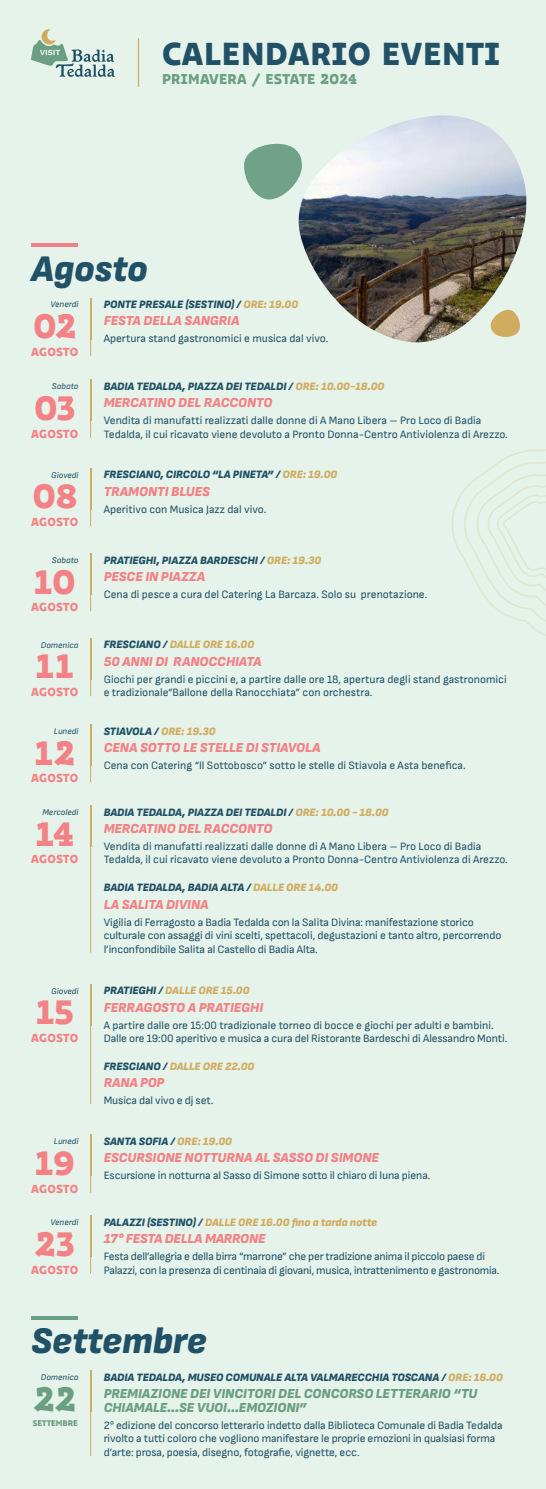
<style>
.page{position:relative;width:546px;height:1489px;background:#fff}
.page>*{position:absolute;margin:0;border:0;box-sizing:border-box;transform-origin:0 0}
.t1{font:italic 900 37.5px "Sofia Sans";color:#215167}
.t2{font:36.25px "Bakemono Variable";letter-spacing:-.03em;color:#f38286}
.t3{font:36.25px "Bakemono Variable";color:#6b9f84}
.t4{font:34.12px "Bakemono Variable";letter-spacing:.02em;color:#215167}
.t5{font:15.25px "Bakemono Variable";letter-spacing:.02em;color:#6b9f84}
.t6{font:italic 900 13.75px "Sofia Sans";color:#f38286}
.t7{font:italic 900 13.75px/13.8px "Sofia Sans";color:#6b9f84}
.t8{font:12.5px "Bakemono Variable";letter-spacing:.02em;color:#f38286}
.t9{font:11.25px/13.5px "Sofia Sans";letter-spacing:-.01em;color:#215167}
.t10{font:italic 900 11.25px "Sofia Sans";color:#215167}
.t11{font:italic 900 11.25px "Sofia Sans";color:#d0ac5f}
.t12{font:italic 8.75px "Sofia Sans";color:#215167}
.t13{font:8.75px "Bakemono Variable";color:#6b9f84}
.s1{color:#d0ac5f}
.s2{color:#215167}
</style>
<div class="page">
<div style="left:0;top:0;width:546px;height:1488px;background:#e6f3ea"></div>
<hr style="left:31px;top:243px;width:46px;height:4px;background:#f38286">
<hr style="left:90px;top:298px;width:2px;height:41px;background:#d0ac5f">
<hr style="left:90px;top:380px;width:2px;height:41px;background:#d0ac5f">
<hr style="left:90px;top:468px;width:2px;height:41px;background:#d0ac5f">
<hr style="left:90px;top:553px;width:2px;height:42px;background:#d0ac5f">
<hr style="left:90px;top:638px;width:2px;height:41px;background:#d0ac5f">
<hr style="left:90px;top:724px;width:2px;height:41px;background:#d0ac5f">
<hr style="left:90px;top:298px;width:1px;height:58px;background:#d0ac5f">
<hr style="left:90px;top:380px;width:1px;height:57px;background:#d0ac5f">
<hr style="left:90px;top:468px;width:1px;height:58px;background:#d0ac5f">
<hr style="left:90px;top:553px;width:1px;height:58px;background:#d0ac5f">
<hr style="left:90px;top:638px;width:1px;height:58px;background:#d0ac5f">
<hr style="left:90px;top:724px;width:1px;height:58px;background:#d0ac5f">
<svg style="left:244px;top:143px;width:53px;height:57px"></svg>
<img style="left:297px;top:115px;width:230px;height:227px">
<svg style="left:489px;top:307px;width:33px;height:31px"></svg>
<svg style="left:31px;top:29px;width:84px;height:48px"></svg>
<hr style="left:138px;top:38px;width:1px;height:49px;background:#d0ac5f">
<svg style="left:31px;top:1316px;width:46px;height:3px"></svg>
<hr style="left:90px;top:1370px;width:2px;height:41px;background:#d0ac5f">
<hr style="left:90px;top:805px;width:2px;height:41px;background:#d0ac5f">
<hr style="left:90px;top:984px;width:2px;height:41px;background:#d0ac5f">
<hr style="left:90px;top:1134px;width:2px;height:42px;background:#d0ac5f">
<hr style="left:90px;top:1215px;width:2px;height:41px;background:#d0ac5f">
<hr style="left:90px;top:1370px;width:1px;height:85px;background:#d0ac5f">
<hr style="left:90px;top:805px;width:1px;height:147px;background:#d0ac5f">
<hr style="left:90px;top:984px;width:1px;height:120px;background:#d0ac5f">
<hr style="left:90px;top:1134px;width:1px;height:58px;background:#d0ac5f">
<hr style="left:90px;top:1215px;width:1px;height:58px;background:#d0ac5f">
<svg style="left:452px;top:449px;width:94px;height:187px"></svg>
<h3 class="t4" style="left:162px;top:31px;width:339px">CALENDARIO EVENTI</h3>
<h3 class="t5" style="left:162px;top:69px;width:196px">PRIMAVERA / ESTATE 2024</h3>
<h1 class="t1" style="left:31px;top:247px;width:118px">Agosto</h1>
<h2 class="t2" style="left:33px;top:301px;width:45px">02</h2>
<p class="t10" style="left:104px;top:298px;width:196px">PONTE PRESALE (SESTINO) / <span class="s1">ORE: 19.00</span></p>
<p class="t6" style="left:104px;top:313px;width:137px">FESTA DELLA SANGRIA</p>
<p class="t9" style="left:104px;top:332px;width:226px">Apertura stand gastronomici e musica dal vivo.</p>
<p class="t10" style="left:104px;top:379px;width:282px">BADIA TEDALDA, PIAZZA DEI TEDALDI / <span class="s1">ORE: 10.00-18.00</span></p>
<p class="t6" style="left:104px;top:395px;width:170px">MERCATINO DEL RACCONTO</p>
<p class="t9" style="left:104px;top:414px;width:405px">Vendita di manufatti realizzati dalle donne di A Mano Libera – Pro Loco di Badia<br>Tedalda, il cui ricavato viene devoluto a Pronto Donna-Centro Antiviolenza di Arezzo.</p>
<p class="t10" style="left:104px;top:468px;width:235px">FRESCIANO, CIRCOLO “LA PINETA” / <span class="s1">ORE: 19.00</span></p>
<p class="t6" style="left:104px;top:483px;width:108px">TRAMONTI BLUES</p>
<p class="t9" style="left:104px;top:502px;width:164px">Aperitivo con Musica Jazz dal vivo.</p>
<p class="t12" style="left:51px;top:299px;width:29px">Venerdì</p>
<p class="t8" style="left:31px;top:343px;width:48px">AGOSTO</p>
<p class="t12" style="left:52px;top:381px;width:28px">Sabato</p>
<h2 class="t2" style="left:34px;top:383px;width:44px">03</h2>
<p class="t8" style="left:31px;top:425px;width:48px">AGOSTO</p>
<p class="t12" style="left:51px;top:470px;width:29px">Giovedì</p>
<h2 class="t2" style="left:32px;top:471px;width:47px">08</h2>
<p class="t8" style="left:31px;top:513px;width:48px">AGOSTO</p>
<p class="t12" style="left:52px;top:555px;width:28px">Sabato</p>
<h2 class="t2" style="left:34px;top:557px;width:44px">10</h2>
<p class="t8" style="left:31px;top:598px;width:48px">AGOSTO</p>
<p class="t12" style="left:41px;top:640px;width:39px">Domenica</p>
<h2 class="t2" style="left:35px;top:642px;width:41px">11</h2>
<p class="t8" style="left:31px;top:683px;width:48px">AGOSTO</p>
<p class="t12" style="left:54px;top:726px;width:26px">Lunedì</p>
<h2 class="t2" style="left:34px;top:728px;width:42px">12</h2>
<p class="t8" style="left:31px;top:769px;width:48px">AGOSTO</p>
<p class="t12" style="left:42px;top:807px;width:38px">Mercoledì</p>
<h2 class="t2" style="left:35px;top:809px;width:41px">14</h2>
<p class="t8" style="left:31px;top:850px;width:48px">AGOSTO</p>
<p class="t12" style="left:51px;top:985px;width:29px">Giovedì</p>
<h2 class="t2" style="left:35px;top:987px;width:40px">15</h2>
<p class="t8" style="left:31px;top:1029px;width:48px">AGOSTO</p>
<p class="t12" style="left:54px;top:1136px;width:26px">Lunedì</p>
<h2 class="t2" style="left:35px;top:1138px;width:42px">19</h2>
<p class="t8" style="left:31px;top:1180px;width:48px">AGOSTO</p>
<p class="t12" style="left:51px;top:1217px;width:29px">Venerdì</p>
<h2 class="t2" style="left:34px;top:1219px;width:42px">23</h2>
<p class="t8" style="left:31px;top:1260px;width:48px">AGOSTO</p>
<p class="t10" style="left:104px;top:553px;width:219px">PRATIEGHI, PIAZZA BARDESCHI / <span class="s1">ORE: 19.30</span></p>
<p class="t6" style="left:104px;top:568px;width:103px">PESCE IN PIAZZA</p>
<p class="t9" style="left:104px;top:587px;width:325px">Cena di pesce a cura del Catering La Barcaza. Solo su prenotazione.</p>
<p class="t11" style="left:104px;top:638px;width:152px"><span class="s2">FRESCIANO /</span> DALLE ORE 16.00</p>
<p class="t6" style="left:104px;top:653px;width:159px">50 ANNI DI RANOCCHIATA</p>
<p class="t9" style="left:104px;top:672px;width:404px">Giochi per grandi e piccini e, a partire dalle ore 18, apertura degli stand gastronomici e tradizionale“Ballone della Ranocchiata” con orchestra.</p>
<p class="t10" style="left:104px;top:724px;width:113px">STIAVOLA / <span class="s1">ORE: 19.30</span></p>
<p class="t6" style="left:104px;top:739px;width:218px">CENA SOTTO LE STELLE DI STIAVOLA</p>
<p class="t9" style="left:104px;top:758px;width:363px">Cena con Catering “Il Sottobosco” sotto le stelle di Stiavola e Asta benefica.</p>
<p class="t10" style="left:104px;top:805px;width:286px">BADIA TEDALDA, PIAZZA DEI TEDALDI / <span class="s1">ORE: 10.00 - 18.00</span></p>
<p class="t6" style="left:104px;top:820px;width:170px">MERCATINO DEL RACCONTO</p>
<p class="t9" style="left:104px;top:839px;width:405px">Vendita di manufatti realizzati dalle donne di A Mano Libera – Pro Loco di Badia<br>Tedalda, il cui ricavato viene devoluto a Pronto Donna-Centro Antiviolenza di Arezzo.</p>
<p class="t10" style="left:104px;top:881px;width:236px">BADIA TEDALDA, BADIA ALTA / <span class="s1">DALLE ORE 14.00</span></p>
<p class="t6" style="left:104px;top:896px;width:106px">LA SALITA DIVINA</p>
<p class="t9" style="left:104px;top:915px;width:399px">Vigilia di Ferragosto a Badia Tedalda con la Salita Divina: manifestazione storico culturale con assaggi di vini scelti, spettacoli, degustazioni e tanto altro, percorrendo l’inconfondibile Salita al Castello di Badia Alta.</p>
<p class="t11" style="left:104px;top:983px;width:147px"><span class="s2">PRATIEGHI /</span> DALLE ORE 15.00</p>
<p class="t6" style="left:104px;top:999px;width:161px">FERRAGOSTO A PRATIEGHI</p>
<p class="t9" style="left:104px;top:1018px;width:405px">A partire dalle ore 15:00 tradizionale torneo di bocce e giochi per adulti e bambini.<br>Dalle ore 19:00 aperitivo e musica a cura del Ristorante Bardeschi di Alessandro Monti.</p>
<p class="t11" style="left:104px;top:1059px;width:152px"><span class="s2">FRESCIANO /</span> DALLE ORE 22.00</p>
<p class="t6" style="left:104px;top:1074px;width:62px">RANA POP</p>
<p class="t9" style="left:104px;top:1093px;width:111px">Musica dal vivo e dj set.</p>
<p class="t10" style="left:104px;top:1134px;width:130px">SANTA SOFIA / <span class="s1">ORE: 19.00</span></p>
<p class="t6" style="left:104px;top:1149px;width:277px">ESCURSIONE NOTTURNA AL SASSO DI SIMONE</p>
<p class="t9" style="left:104px;top:1168px;width:328px">Escursione in notturna al Sasso di Simone sotto il chiaro di luna piena.</p>
<p class="t11" style="left:104px;top:1215px;width:275px"><span class="s2">PALAZZI (SESTINO) /</span> DALLE ORE 16.00 fino a tarda notte</p>
<p class="t6" style="left:104px;top:1230px;width:163px">17° FESTA DELLA MARRONE</p>
<p class="t9" style="left:104px;top:1249px;width:397px">Festa dell’allegria e della birra “marrone” che per tradizione anima il piccolo paese di<br>Palazzi, con la presenza di centinaia di giovani, musica, intrattenimento e gastronomia.</p>
<h1 class="t1" style="left:31px;top:1319px;width:177px">Settembre</h1>
<h2 class="t3" style="left:33px;top:1373px;width:44px">22</h2>
<p class="t10" style="left:104px;top:1370px;width:400px">BADIA TEDALDA, MUSEO COMUNALE ALTA VALMARECCHIA TOSCANA / <span class="s1">ORE: 16.00</span></p>
<p class="t7" style="left:104px;top:1386px;width:375px">PREMIAZIONE DEI VINCITORI DEL CONCORSO LETTERARIO “TU<br>CHIAMALE…SE VUOI…EMOZIONI”</p>
<p class="t9" style="left:104px;top:1418px;width:400px">2° edizione del concorso letterario indetto dalla Biblioteca Comunale di Badia Tedalda rivolto a tutti coloro che vogliono manifestare le proprie emozioni in qualsiasi forma d’arte: prosa, poesia, disegno, fotografie, vignette, ecc.</p>
<p class="t12" style="left:41px;top:1371px;width:39px">Domenica</p>
<p class="t13" style="left:33px;top:1416px;width:46px">SETTEMBRE</p>
</div>
